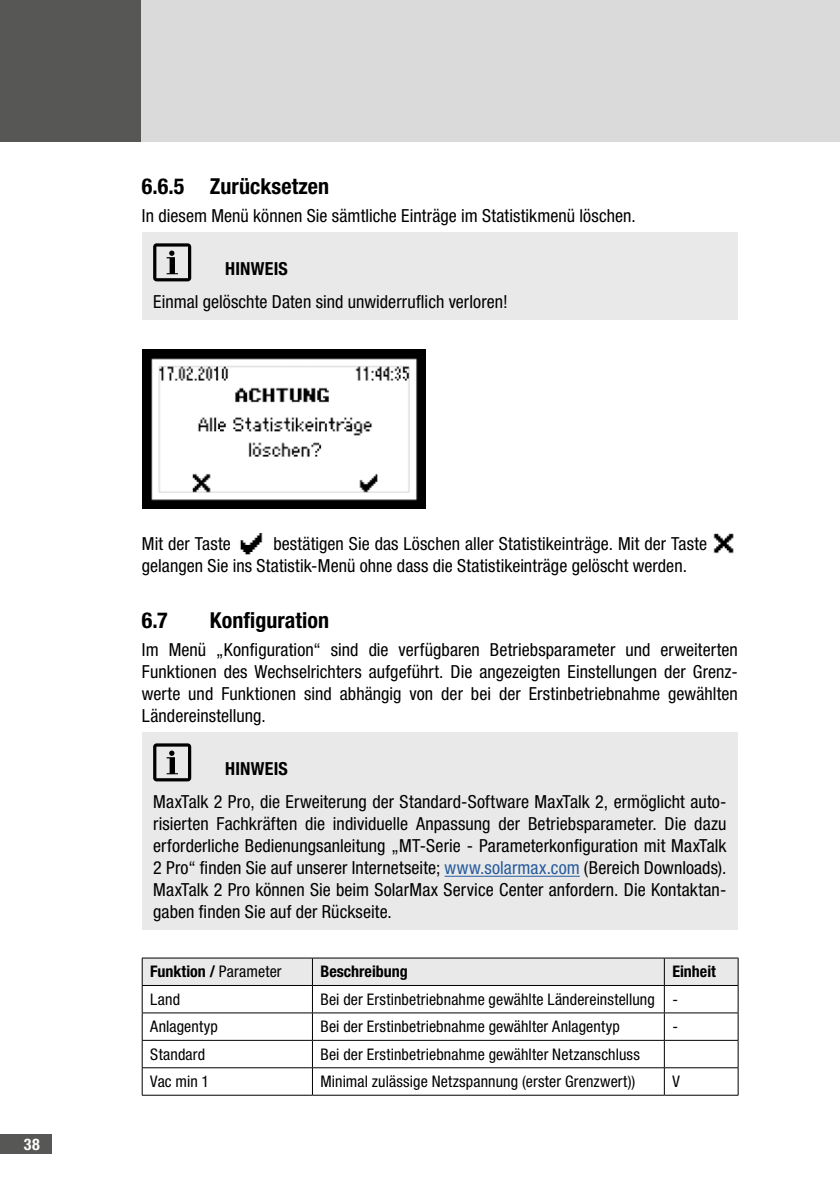
<style>
.page{position:relative;width:840px;height:1191px;background:#fff}
.page>*{position:absolute;margin:0;border:0;box-sizing:border-box;transform-origin:0 0}
.t1{font:700 condensed 22px "Helvetica Neue LT Std";color:#000}
.t2{font:condensed 18px/22px "Helvetica Neue LT Std";letter-spacing:.005em;color:#000;text-align:justify}
.t3{font:700 condensed 18px "Helvetica Neue LT Std";letter-spacing:.01em;color:#000}
.t4{font:condensed 16px "Helvetica Neue LT Std";letter-spacing:.005em;color:#000}
.t5{font:700 condensed 16px "Helvetica Neue LT Std";color:#000}
.t6{font:700 condensed 16px "Helvetica Neue LT Std";color:#fff}
.s1{color:#275b9b}
.s2{font-weight:400}
</style>
<div class="page">
<div style="left:0;top:0;width:142px;height:142px;background:#575756"></div>
<div style="left:142px;top:0;width:697px;height:142px;background:#dadada"></div>
<div style="left:0;top:1134px;width:51px;height:20px;background:#575756"></div>
<div style="left:142px;top:232px;width:595px;height:88px;background:#e9e9e9"></div>
<svg style="left:153px;top:243px;width:38px;height:38px"></svg>
<img style="left:143px;top:349px;width:282px;height:159px">
<img style="left:240px;top:533px;width:23px;height:22px">
<img style="left:713px;top:533px;width:21px;height:21px">
<div style="left:142px;top:732px;width:595px;height:197px;background:#e9e9e9"></div>
<hr style="left:444px;top:875px;width:135px;height:1px;background:#275b9b">
<svg style="left:153px;top:743px;width:38px;height:38px"></svg>
<hr style="left:142px;top:957px;width:170px;height:1px;background:#000">
<hr style="left:312px;top:957px;width:352px;height:1px;background:#000">
<hr style="left:664px;top:957px;width:74px;height:1px;background:#000">
<svg style="left:142px;top:958px;width:596px;height:137px"></svg>
<hr style="left:142px;top:985px;width:170px;height:1px;background:#000">
<hr style="left:312px;top:985px;width:352px;height:1px;background:#000">
<hr style="left:664px;top:985px;width:74px;height:1px;background:#000">
<p class="t6" style="left:24px;top:1134px;width:17px">38</p>
<p class="t1" style="left:142px;top:173px;width:189px">6.6.5 Zurücksetzen</p>
<p class="t2" style="left:142px;top:204px;width:495px">In diesem Menü können Sie sämtliche Einträge im Statistikmenü löschen.</p>
<p class="t3" style="left:225px;top:258px;width:64px">HINWEIS</p>
<p class="t2" style="left:153px;top:291px;width:356px">Einmal gelöschte Daten sind unwiderruflich verloren!</p>
<p class="t2" style="left:142px;top:533px;width:566px;text-indent:131px">bestätigen Sie das Löschen aller Statistikeinträge. Mit der Taste gelangen Sie ins Statistik-Menü ohne dass die Statistikeinträge gelöscht werden.</p>
<p class="t1" style="left:142px;top:607px;width:27px">6.7</p>
<p class="t1" style="left:210px;top:607px;width:121px">Konfiguration</p>
<p class="t2" style="left:142px;top:638px;width:597px">Im Menü „Konfiguration“ sind die verfügbaren Betriebsparameter und erweiterten Funktionen des Wechselrichters aufgeführt. Die angezeigten Einstellungen der Grenz&shy;werte und Funktionen sind abhängig von der bei der Erstinbetriebnahme gewählten Ländereinstellung.</p>
<p class="t3" style="left:225px;top:757px;width:64px">HINWEIS</p>
<p class="t2" style="left:153px;top:791px;width:574px">MaxTalk 2 Pro, die Erweiterung der Standard-Software MaxTalk 2, ermöglicht auto&shy;risierten Fachkräften die individuelle Anpassung der Betriebsparameter. Die dazu erforderliche Bedienungsanleitung „MT-Serie - Parameterkonfiguration mit MaxTalk 2 Pro“ finden Sie auf unserer Internetseite; <span class="s1">www.solarmax.com</span> (Bereich Downloads).<br>MaxTalk 2 Pro können Sie beim SolarMax Service Center anfordern. Die Kontaktan&shy;gaben finden Sie auf der Rückseite.</p>
<p class="t2" style="left:142px;top:533px;width:90px">Mit der Taste</p>
<p class="t5" style="left:150px;top:962px;width:133px">Funktion / <span class="s2">Parameter</span></p>
<p class="t5" style="left:320px;top:962px;width:89px">Beschreibung</p>
<p class="t5" style="left:672px;top:962px;width:45px">Einheit</p>
<p class="t4" style="left:150px;top:990px;width:31px">Land</p>
<p class="t4" style="left:320px;top:990px;width:359px">Bei der Erstinbetriebnahme gewählte Ländereinstellung -</p>
<p class="t4" style="left:150px;top:1017px;width:69px">Anlagentyp</p>
<p class="t4" style="left:320px;top:1017px;width:301px">Bei der Erstinbetriebnahme gewählter Anlagentyp</p>
<p class="t4" style="left:672px;top:1017px;width:7px">-</p>
<p class="t4" style="left:150px;top:1044px;width:56px">Standard</p>
<p class="t4" style="left:320px;top:1044px;width:321px">Bei der Erstinbetriebnahme gewählter Netzanschluss</p>
<p class="t4" style="left:150px;top:1072px;width:61px">Vac min 1</p>
<p class="t4" style="left:320px;top:1072px;width:316px">Minimal zulässige Netzspannung (erster Grenzwert))</p>
<p class="t4" style="left:672px;top:1072px;width:9px">V</p>
</div>
